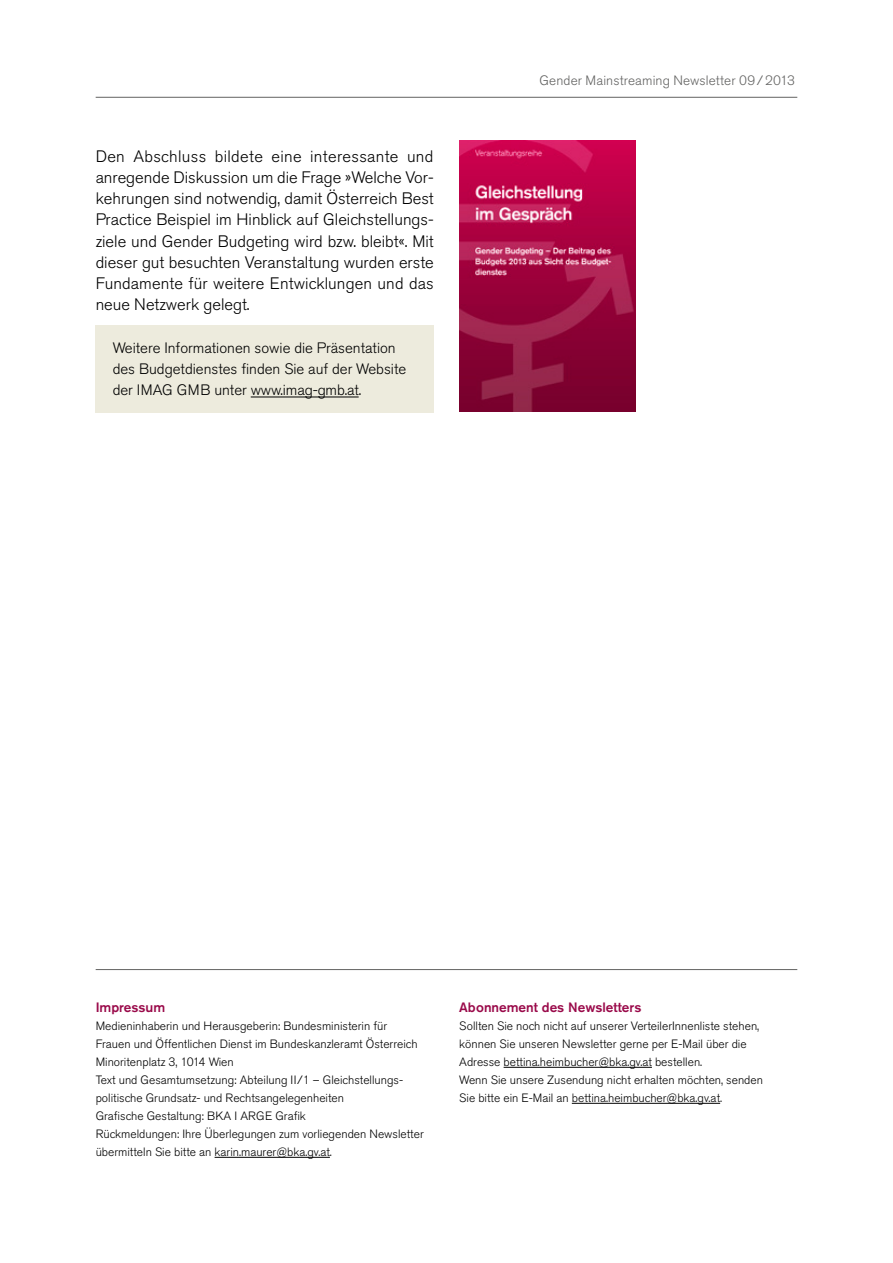
<style>
.page{position:relative;width:893px;height:1263px;background:#fff}
.page>*{position:absolute;margin:0;border:0;box-sizing:border-box;transform-origin:0 0}
.NL_-_Lauftext{font:300 16.5px/21.3px "Akzidenz Grotesk Pro";letter-spacing:.005em;color:#000;text-align:justify}
.NL_-_Box{font:300 15px/21.3px "Akzidenz Grotesk Pro";color:#000}
.t1{font:300 13.5px "Akzidenz Grotesk Pro";letter-spacing:.01em;color:#636362}
.NL_-_Impressum_titel{font:500 13.5px "Akzidenz Grotesk Pro";color:#9a0a4a}
.NL___Impressum_text{font:300 12px/18px "Akzidenz Grotesk Pro";color:#000}
</style>
<div class="page">
<hr style="left:96px;top:97px;width:701px;height:1px;background:#636362">
<div style="left:96px;top:325px;width:338px;height:49px;background:#edebdd"></div>
<div style="left:96px;top:374px;width:338px;height:38px;background:#edebdd"></div>
<hr style="left:251px;top:397px;width:108px;height:1px;background:#000">
<img style="left:459px;top:140px;width:177px;height:271px">
<hr style="left:215px;top:1157px;width:115px;height:1px;background:#000">
<hr style="left:504px;top:1067px;width:148px;height:1px;background:#000">
<hr style="left:572px;top:1103px;width:148px;height:1px;background:#000">
<hr style="left:96px;top:969px;width:701px;height:1px;background:#636362">
<p class="NL_-_Lauftext" style="left:96px;top:145px;width:340px">Den Abschluss bildete eine interessante und anregende Diskussion um die Frage »Welche Vor&shy;kehrungen sind notwendig, damit Österreich Best Practice Beispiel im Hinblick auf Gleichstellungs&shy;ziele und Gender Budgeting wird bzw. bleibt«. Mit dieser gut besuchten Veranstaltung wurden erste Fundamente für weitere Entwicklungen und das neue Netzwerk gelegt.</p>
<p class="NL_-_Box" style="left:113px;top:337px;width:295px">Weitere Informationen sowie die Präsentation des Budgetdienstes finden Sie auf der Website der IMAG GMB unter www.imag-gmb.at.</p>
<p class="t1" style="left:540px;top:72px;width:257px">Gender Mainstreaming Newsletter 09/2013</p>
<h1 class="NL_-_Impressum_titel" style="left:96px;top:998px;width:71px">Impressum</h1>
<p class="NL___Impressum_text" style="left:96px;top:1017px;width:323px">Medieninhaberin und Herausgeberin: Bundesministerin für<br>Frauen und Öffentlichen Dienst im Bundeskanzleramt Österreich</p>
<p class="NL___Impressum_text" style="left:96px;top:1053px;width:140px">Minoritenplatz 3, 1014 Wien</p>
<p class="NL___Impressum_text" style="left:96px;top:1071px;width:309px">Text und Gesamtumsetzung: Abteilung II/1 – Gleichstellungs&shy;politische Grundsatz- und Rechtsangelegenheiten</p>
<p class="NL___Impressum_text" style="left:96px;top:1107px;width:212px">Grafische Gestaltung: BKA I ARGE Grafik</p>
<p class="NL___Impressum_text" style="left:96px;top:1125px;width:330px">Rückmeldungen: Ihre Überlegungen zum vorliegenden Newsletter übermitteln Sie bitte an karin.maurer@bka.gv.at.</p>
<h1 class="NL_-_Impressum_titel" style="left:459px;top:998px;width:184px">Abonnement des Newsletters</h1>
<p class="NL___Impressum_text" style="left:459px;top:1017px;width:301px">Sollten Sie noch nicht auf unserer VerteilerInnenliste stehen, können Sie unseren Newsletter gerne per E-Mail über die<br>Adresse bettina.heimbucher@bka.gv.at bestellen.</p>
<p class="NL___Impressum_text" style="left:459px;top:1071px;width:305px">Wenn Sie unsere Zusendung nicht erhalten möchten, senden<br>Sie bitte ein E-Mail an bettina.heimbucher@bka.gv.at.</p>
</div>
